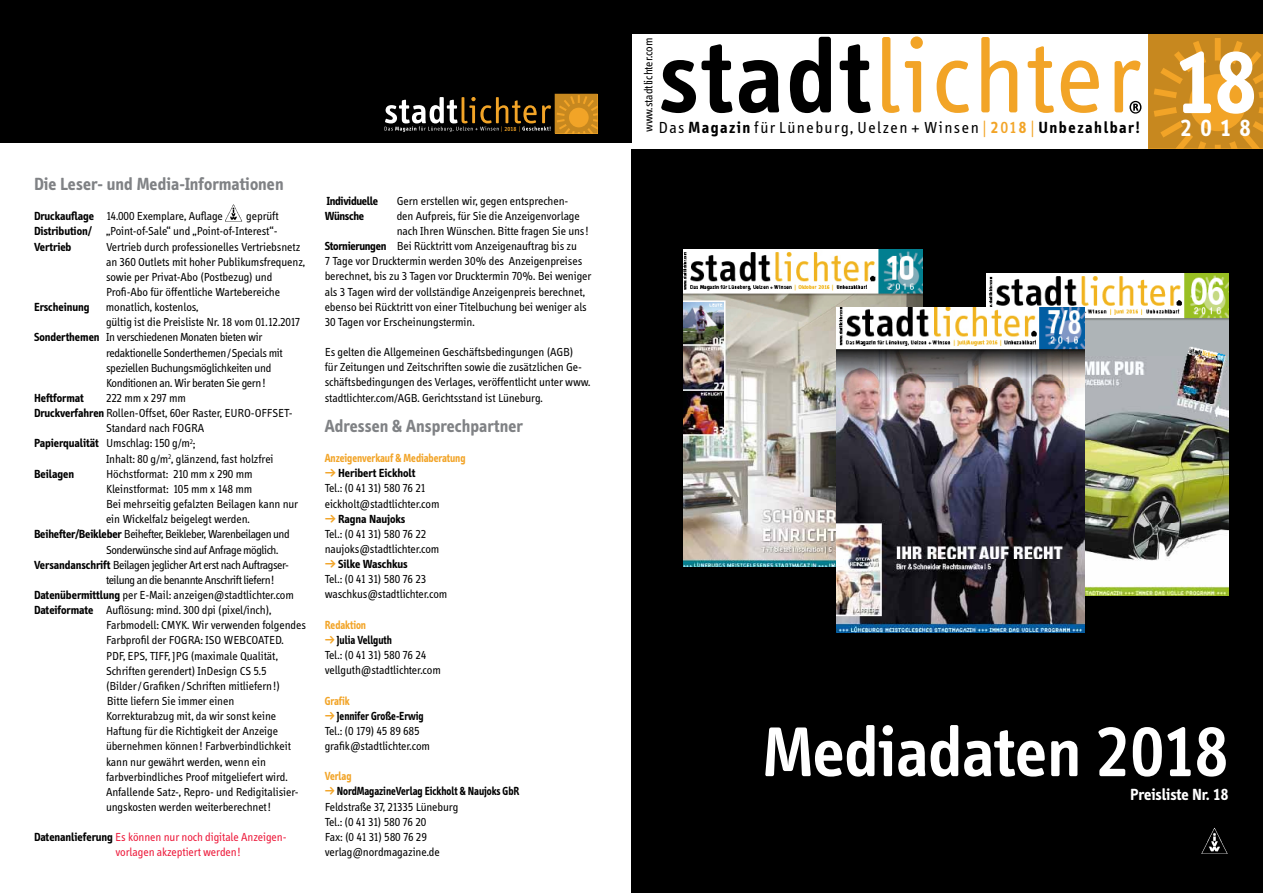
<style>
.page{position:relative;width:1263px;height:893px;background:#fff}
.page>*{position:absolute;margin:0;border:0;box-sizing:border-box;transform-origin:0 0}
.t1{font:106.5px "Info";letter-spacing:.025em;color:#f2a427}
.t2{font:700 90px "Info";color:#fff}
.t3{font:600 72px "Info";color:#fff}
.t4{font:700 24px "Info";color:#fff}
.t5{font:700 18px "Info";letter-spacing:.01em;color:#808285}
.t6{font:16.5px "Info";letter-spacing:.095em;color:#000}
.t7{font:700 16.5px "Info";color:#fff}
.t8{font:12px/15.1px "Info";color:#000}
.t9{font:12px "Info";letter-spacing:-.03em;color:#000}
.t10{font:12px "Info";letter-spacing:-.02em;color:#000}
.t11{font:12px/15.1px "Info";color:#ed1a3b}
.t12{font:700 12px "Info";color:#000}
.t13{font:700 12px "Info";letter-spacing:-.02em;color:#000}
.t14{font:600 6px "Info";color:#f2a427}
.s1{font-weight:700}
.s2{font-weight:700;color:#000}
.s3{font-weight:700;color:#f2a427}
.s4{font-weight:600;color:#000}
.s5{color:#f2a427}
.s6{font-weight:500;color:#f2a427}
</style>
<div class="page">
<div style="left:631px;top:0;width:632px;height:893px;background:#000"></div>
<img style="left:1201px;top:827px;width:27px;height:27px">
<div style="left:631px;top:34px;width:632px;height:115px;background:#fff"></div>
<svg style="left:1148px;top:34px;width:115px;height:114px;background:#d49021"></svg>
<svg style="left:1129px;top:101px;width:12px;height:13px"></svg>
<div style="left:0;top:0;width:631px;height:142px;background:#000"></div>
<img style="left:225px;top:204px;width:17px;height:17px">
<img style="left:683px;top:249px;width:240px;height:318px">
<img style="left:986px;top:274px;width:243px;height:322px">
<svg style="left:385px;top:94px;width:212px;height:39px"></svg>
<img style="left:836px;top:308px;width:248px;height:325px">
<h3 class="t5" style="left:34px;top:174px;width:251px">Die Leser- und Media-Informationen</h3>
<p class="t8" style="left:34px;top:209px;width:190px"><span class="s1">Druckauflage</span> 14.000 Exemplare, Auflage</p>
<p class="t8" style="left:34px;top:209px;width:246px;text-align:justify;text-indent:212px">geprüft <span class="s1">Distribution/</span> „Point-of-Sale“ und „Point-of-Interest“- <span class="s1">Vertrieb</span></p>
<p class="t8" style="left:106px;top:239px;width:201px">Vertrieb durch professionelles Vertriebsnetz an 360 Outlets mit hoher Publikumsfrequenz, sowie per Privat-Abo (Postbezug) und Profi-Abo für öffentliche Wartebereiche</p>
<p class="t12" style="left:34px;top:300px;width:57px">Erscheinung</p>
<p class="t8" style="left:106px;top:300px;width:94px">monatlich, kostenlos,</p>
<p class="t8" style="left:106px;top:315px;width:196px">gültig ist die Preisliste Nr. 18 vom 01.12.2017</p>
<p class="t10" style="left:34px;top:331px;width:230px"><span class="s1">Sonderthemen</span> In verschiedenen Monaten bieten wir</p>
<p class="t10" style="left:106px;top:346px;width:178px">redaktionelle Sonderthemen/Specials mit</p>
<p class="t10" style="left:106px;top:361px;width:167px">speziellen Buchungsmöglichkeiten und</p>
<p class="t10" style="left:106px;top:376px;width:161px">Konditionen an. Wir beraten Sie gern!</p>
<p class="t12" style="left:34px;top:391px;width:51px">Heftformat</p>
<p class="t8" style="left:106px;top:391px;width:81px">222 mm x 297 mm</p>
<p class="t8" style="left:34px;top:406px;width:260px"><span class="s1">Druckverfahren</span> Rollen-Offset, 60er Raster, EURO-OFFSET-</p>
<p class="t8" style="left:106px;top:421px;width:100px">Standard nach FOGRA</p>
<p class="t8" style="left:34px;top:436px;width:163px"><span class="s1">Papierqualität</span> Umschlag: 150 g/m<sup>2</sup>;</p>
<p class="t8" style="left:106px;top:451px;width:169px">Inhalt: 80 g/m<sup>2</sup>, glänzend, fast holzfrei</p>
<p class="t12" style="left:34px;top:467px;width:42px">Beilagen</p>
<p class="t8" style="left:106px;top:466px;width:148px">Höchstformat: 210 mm x 290 mm</p>
<p class="t8" style="left:106px;top:482px;width:148px">Kleinstformat: 105 mm x 148 mm</p>
<p class="t8" style="left:106px;top:497px;width:194px">Bei mehrseitig gefalzten Beilagen kann nur</p>
<p class="t8" style="left:106px;top:512px;width:145px">ein Wickelfalz beigelegt werden.</p>
<p class="t9" style="left:34px;top:528px;width:257px"><span class="s1">Beihefter/Beikleber</span> Beihefter, Beikleber, Warenbeilagen und</p>
<p class="t9" style="left:106px;top:543px;width:174px">Sonderwünsche sind auf Anfrage möglich.</p>
<p class="t9" style="left:34px;top:558px;width:256px"><span class="s1">Versandanschrift</span> Beilagen jeglicher Art erst nach Auftragser-</p>
<p class="t9" style="left:106px;top:573px;width:170px">teilung an die benannte Anschrift liefern!</p>
<p class="t8" style="left:34px;top:588px;width:261px"><span class="s1">Datenübermittlung</span> per E-Mail: anzeigen@stadtlichter.com</p>
<p class="t8" style="left:34px;top:603px;width:239px"><span class="s1">Dateiformate</span> Auflösung: mind. 300 dpi (pixel/inch),</p>
<p class="t8" style="left:106px;top:618px;width:201px">Farbmodell: CMYK. Wir verwenden folgendes</p>
<p class="t8" style="left:106px;top:633px;width:179px">Farbprofil der FOGRA: ISO WEBCOATED.</p>
<p class="t8" style="left:106px;top:648px;width:174px">PDF, EPS, TIFF, JPG (maximale Qualität,</p>
<p class="t8" style="left:106px;top:663px;width:162px">Schriften gerendert) InDesign CS 5.5</p>
<p class="t8" style="left:106px;top:678px;width:175px">(Bilder/Grafiken/Schriften mitliefern!)</p>
<p class="t8" style="left:107px;top:694px;width:129px">Bitte liefern Sie immer einen</p>
<p class="t8" style="left:106px;top:709px;width:172px">Korrekturabzug mit, da wir sonst keine</p>
<p class="t8" style="left:106px;top:724px;width:173px">Haftung für die Richtigkeit der Anzeige</p>
<p class="t8" style="left:106px;top:739px;width:186px">übernehmen können! Farbverbindlichkeit</p>
<p class="t8" style="left:106px;top:754px;width:161px">kann nur gewährt werden, wenn ein</p>
<p class="t8" style="left:106px;top:769px;width:183px">farbverbindliches Proof mitgeliefert wird.</p>
<p class="t8" style="left:106px;top:784px;width:194px">Anfallende Satz-, Repro- und Redigitalisier-</p>
<p class="t8" style="left:106px;top:800px;width:167px">ungskosten werden weiterberechnet!</p>
<p class="t11" style="left:115px;top:830px;width:173px;text-indent:-81px"><span class="s2">Datenanlieferung</span> Es können nur noch digitale Anzeigen&shy;vorlagen akzeptiert werden!</p>
<p class="t14" style="left:504px;top:125px;width:14px">2018</p>
<p class="t13" style="left:327px;top:194px;width:53px">Individuelle</p>
<p class="t8" style="left:397px;top:193px;width:173px">Gern erstellen wir, gegen entsprechen-</p>
<p class="t13" style="left:325px;top:209px;width:41px">Wünsche</p>
<p class="t8" style="left:397px;top:208px;width:184px">den Aufpreis, für Sie die Anzeigenvorlage</p>
<p class="t8" style="left:397px;top:224px;width:194px">nach Ihren Wünschen. Bitte fragen Sie uns!</p>
<p class="t8" style="left:325px;top:239px;width:254px"><span class="s1">Stornierungen</span> Bei Rücktritt vom Anzeigenauftrag bis zu</p>
<p class="t8" style="left:325px;top:254px;width:259px">7 Tage vor Drucktermin werden 30% des Anzeigenpreises</p>
<p class="t8" style="left:325px;top:269px;width:268px">berechnet, bis zu 3 Tagen vor Drucktermin 70%. Bei weniger</p>
<p class="t8" style="left:325px;top:284px;width:262px">als 3 Tagen wird der vollständige Anzeigenpreis berechnet,</p>
<p class="t8" style="left:325px;top:299px;width:264px">ebenso bei Rücktritt von einer Titelbuchung bei weniger als</p>
<p class="t8" style="left:325px;top:314px;width:151px">30 Tagen vor Erscheinungstermin.</p>
<p class="t8" style="left:325px;top:345px;width:267px">Es gelten die Allgemeinen Geschäftsbedingungen (AGB)<br>für Zeitungen und Zeitschriften sowie die zusätzlichen Ge&shy;schäftsbedingungen des Verlages, veröffentlicht unter www. stadtlichter.com/AGB. Gerichtsstand ist Lüneburg.</p>
<h3 class="t5" style="left:325px;top:416px;width:200px">Adressen &amp; Ansprechpartner</h3>
<p class="t8" style="left:325px;top:451px;width:142px"><span class="s3">Anzeigenverkauf &amp; Mediaberatung ±</span> <span class="s1">Heribert Eickholt<br></span>Tel.: (0 41 31) 580 76 21 eickholt@stadtlichter.com<br><span class="s3">±</span> <span class="s1">Ragna Naujoks<br></span>Tel.: (0 41 31) 580 76 22 naujoks@stadtlichter.com<br><span class="s3">±</span> <span class="s1">Silke Waschkus<br></span>Tel.: (0 41 31) 580 76 23 waschkus@stadtlichter.com</p>
<p class="t8" style="left:325px;top:617px;width:118px"><span class="s3">Redaktion<br>±</span> <span class="s1">Julia Vellguth<br></span>Tel.: (0 41 31) 580 76 24 vellguth@stadtlichter.com</p>
<p class="t8" style="left:325px;top:693px;width:107px"><span class="s3">Grafik<br>±</span> <span class="s1">Jennifer Große-Erwig<br></span>Tel.: (0 179) 45 89 685 grafik@stadtlichter.com</p>
<p class="t8" style="left:325px;top:769px;width:196px"><span class="s3">Verlag<br>±</span> <span class="s1">NordMagazineVerlag Eickholt &amp; Naujoks GbR<br></span>Feldstraße 37, 21335 Lüneburg<br>Tel.: (0 41 31) 580 76 20<br>Fax: (0 41 31) 580 76 29 verlag@nordmagazine.de</p>
<h1 class="t1" style="left:658px;top:18px;width:483px"><span class="s4">stadt</span>lichter</h1>
<p class="t8" style="left:641px;top:132px;width:96px;rotate:-90deg">www.stadtlichter.com</p>
<h3 class="t6" style="left:658px;top:119px;width:483px">Das <span class="s1">Magazin</span> für Lüneburg, Uelzen + Winsen <span class="s5">|</span> <span class="s3">2</span><span class="s6">01</span><span class="s3">8</span> <span class="s5">|</span> <span class="s1">Unbezahlbar!</span></h3>
<h2 class="t2" style="left:1174px;top:32px;width:85px">18</h2>
<h3 class="t4" style="left:1180px;top:114px;width:72px">2018</h3>
<h3 class="t3" style="left:762px;top:712px;width:468px">Mediadaten 2018</h3>
<h3 class="t7" style="left:1130px;top:785px;width:100px">Preisliste Nr. 18</h3>
</div>
